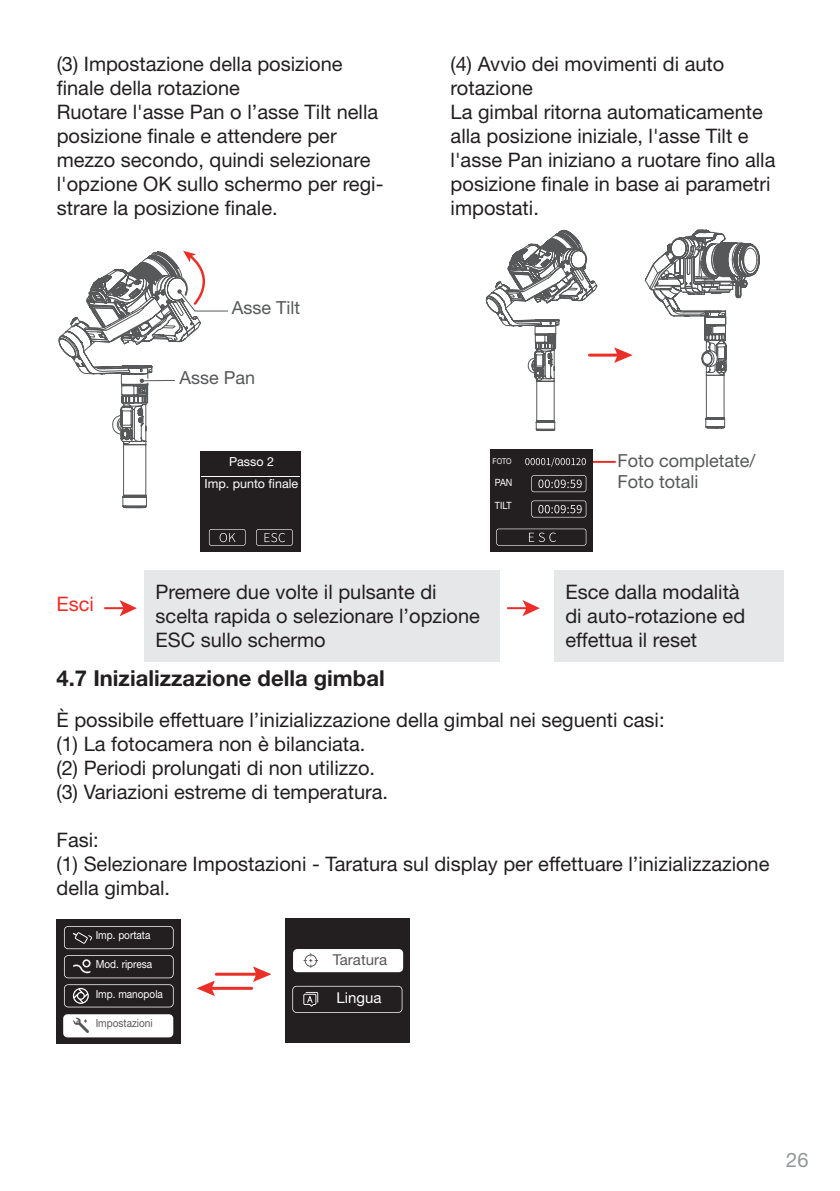
<style>
.page{position:relative;width:840px;height:1191px;background:#fff}
.page>*{position:absolute;margin:0;border:0;box-sizing:border-box;transform-origin:0 0}
.t1{font:700 22px "Helvetica Neue LT Pro";color:#231f20}
.t2{font:20px/24px "Helvetica Neue LT Pro";color:#231f20}
.t3{font:20px "Helvetica Neue LT Pro";color:#ea2f29}
.t4{font:20px "Helvetica Neue LT Pro";color:#939598}
.t5{font:18px/21.6px "Helvetica Neue LT Pro";color:#57585a}
.t6{font:15px "Helvetica Neue LT Pro";color:#57585a}
.t7{font:15px "Helvetica Neue LT Pro";color:#fff}
.t8{font:12.4px/22.2px "Helvetica Neue LT Pro";color:#fff;text-align:center}
.t9{font:11.2px "Helvetica Neue LT Pro";color:#fff;scale:.9 1}
.t10{font:11.2px "Helvetica Neue LT Pro";color:#57585a;scale:.9 1}
.t11{font:10px "Helvetica Neue LT Pro";color:#fff;scale:.9 1}
.t12{font:8px "Helvetica Neue LT Pro";color:#fff;scale:.9 1}
</style>
<div class="page">
<div style="left:57px;top:919px;width:124px;height:124px;background:#231f20"></div>
<div style="left:63px;top:1014px;width:110px;height:23px;background:#fff;border-radius:4px"></div>
<div style="left:285px;top:918px;width:124px;height:125px;background:#231f20"></div>
<div style="left:293px;top:949px;width:110px;height:23px;background:#fff;border-radius:4px"></div>
<svg style="left:292px;top:986px;width:110px;height:26px"></svg>
<svg style="left:303px;top:953px;width:15px;height:15px"></svg>
<hr style="left:216px;top:972px;width:43px;height:3px;background:#ea2f29">
<svg style="left:253px;top:966px;width:18px;height:16px"></svg>
<hr style="left:209px;top:986px;width:42px;height:3px;background:#ea2f29">
<svg style="left:196px;top:980px;width:19px;height:16px"></svg>
<svg style="left:64px;top:955px;width:109px;height:23px"></svg>
<svg style="left:64px;top:984px;width:109px;height:23px"></svg>
<svg style="left:73px;top:1017px;width:16px;height:16px"></svg>
<svg style="left:64px;top:926px;width:109px;height:23px"></svg>
<svg style="left:58px;top:250px;width:170px;height:258px"></svg>
<hr style="left:142px;top:380px;width:32px;height:1px;background:#57585a">
<hr style="left:589px;top:353px;width:30px;height:3px;background:#ea2f29">
<svg style="left:614px;top:347px;width:18px;height:16px"></svg>
<svg style="left:486px;top:230px;width:110px;height:201px"></svg>
<svg style="left:644px;top:229px;width:115px;height:199px"></svg>
<hr style="left:593px;top:461px;width:21px;height:2px;background:#ea2f29">
<div style="left:200px;top:451px;width:101px;height:100px;background:#231f20"></div>
<svg style="left:209px;top:529px;width:36px;height:16px"></svg>
<svg style="left:256px;top:529px;width:36px;height:16px"></svg>
<hr style="left:201px;top:476px;width:99px;height:1px;background:#fff">
<div style="left:144px;top:570px;width:355px;height:91px;background:#e6e7e9"></div>
<div style="left:553px;top:570px;width:230px;height:91px;background:#e6e7e9"></div>
<hr style="left:104px;top:607px;width:20px;height:2px;background:#ea2f29">
<svg style="left:119px;top:600px;width:18px;height:16px"></svg>
<hr style="left:507px;top:607px;width:20px;height:2px;background:#ea2f29">
<svg style="left:522px;top:600px;width:17px;height:16px"></svg>
<div style="left:490px;top:449px;width:102px;height:102px;background:#231f20"></div>
<svg style="left:525px;top:457px;width:60px;height:10px"></svg>
<svg style="left:531px;top:475px;width:55px;height:17px"></svg>
<svg style="left:531px;top:500px;width:55px;height:17px"></svg>
<svg style="left:496px;top:528px;width:90px;height:17px"></svg>
<p class="t2" style="left:57px;top:51px;width:328px">(3) Impostazione della posizione finale della rotazione<br>Ruotare l'asse Pan o l’asse Tilt nella posizione finale e attendere per mezzo secondo, quindi selezionare l'opzione OK sullo schermo per regi&shy;strare la posizione finale.</p>
<p class="t2" style="left:450px;top:51px;width:326px">(4) Avvio dei movimenti di auto rotazione<br>La gimbal ritorna automaticamente alla posizione iniziale, l'asse Tilt e l'asse Pan iniziano a ruotare fino alla posizione finale in base ai parametri impostati.</p>
<p class="t5" style="left:231px;top:297px;width:70px">Asse Tilt</p>
<p class="t3" style="left:57px;top:592px;width:39px">Esci</p>
<p class="t5" style="left:179px;top:366px;width:77px">Asse Pan</p>
<p class="t8" style="left:204px;top:450px;width:95px">Passo 2<br>Imp. punto finale</p>
<p class="t12" style="left:492px;top:456px;width:23px">FOTO</p>
<p class="t11" style="left:494px;top:476px;width:21px">PAN</p>
<p class="t11" style="left:494px;top:499px;width:20px">TILT</p>
<p class="t5" style="left:617px;top:449px;width:140px">Foto completate/<br>Foto totali</p>
<p class="t2" style="left:155px;top:579px;width:326px">Premere due volte il pulsante di scelta rapida o selezionare l’opzione<br>ESC sullo schermo</p>
<p class="t2" style="left:565px;top:579px;width:181px">Esce dalla modalità di auto-rotazione ed effettua il reset</p>
<p class="t1" style="left:57px;top:664px;width:329px">4.7 Inizializzazione della gimbal</p>
<p class="t2" style="left:57px;top:707px;width:609px">È possibile effettuare l’inizializzazione della gimbal nei seguenti casi: (1) La fotocamera non è bilanciata.<br>(2) Periodi prolungati di non utilizzo.<br>(3) Variazioni estreme di temperatura.</p>
<p class="t2" style="left:57px;top:827px;width:714px">Fasi:<br>(1) Selezionare Impostazioni - Taratura sul display per effettuare l’inizializzazione della gimbal.</p>
<p class="t9" style="left:96px;top:928px;width:62px">Imp. portata</p>
<p class="t9" style="left:96px;top:957px;width:64px">Mod. ripresa</p>
<p class="t9" style="left:96px;top:987px;width:76px">Imp. manopola</p>
<p class="t10" style="left:96px;top:1016px;width:65px">Impostazioni</p>
<p class="t6" style="left:333px;top:950px;width:56px">Taratura</p>
<p class="t7" style="left:336px;top:988px;width:47px">Lingua</p>
<p class="t4" style="left:785px;top:1147px;width:24px">26</p>
</div>
